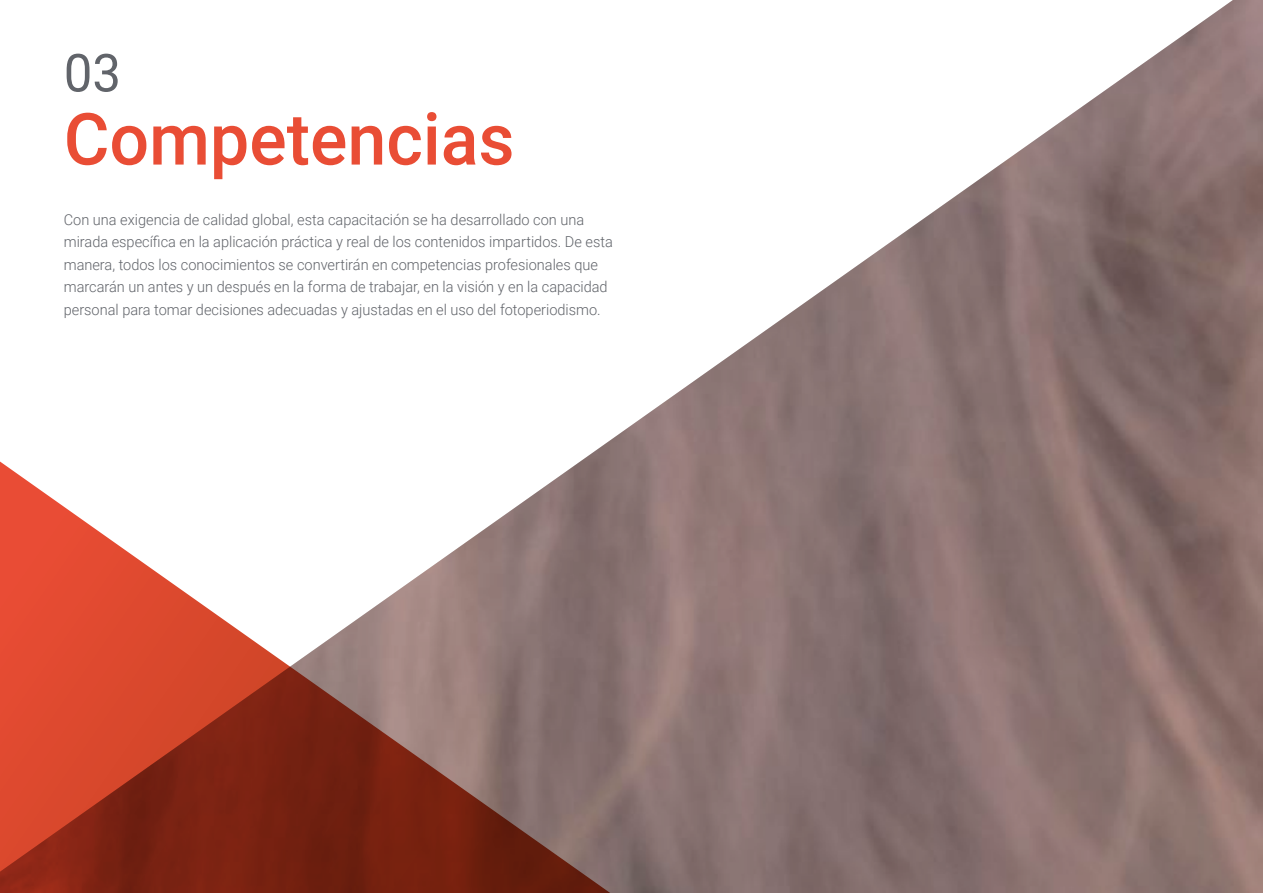
<style>
.page{position:relative;width:1263px;height:893px;background:#fff}
.page>*{position:absolute;margin:0;border:0;box-sizing:border-box;transform-origin:0 0}
.t1{font:500 72px "Roboto";color:#e94d35}
.t2{font:52.5px "Roboto";color:#61646a}
.t3{font:300 15px/22.5px "Roboto";color:#61646a}
</style>
<div class="page">
<img style="left:602px;top:0;width:661px;height:893px">
<svg style="left:0;top:446px;width:640px;height:447px"></svg>
<h2 class="t2" style="left:64px;top:36px;width:59px">03</h2>
<h1 class="t1" style="left:64px;top:89px;width:452px">Competencias</h1>
<p class="t3" style="left:64px;top:208px;width:551px">Con una exigencia de calidad global, esta capacitación se ha desarrollado con una mirada específica en la aplicación práctica y real de los contenidos impartidos. De esta manera, todos los conocimientos se convertirán en competencias profesionales que marcarán un antes y un después en la forma de trabajar, en la visión y en la capacidad personal para tomar decisiones adecuadas y ajustadas en el uso del fotoperiodismo.</p>
</div>
